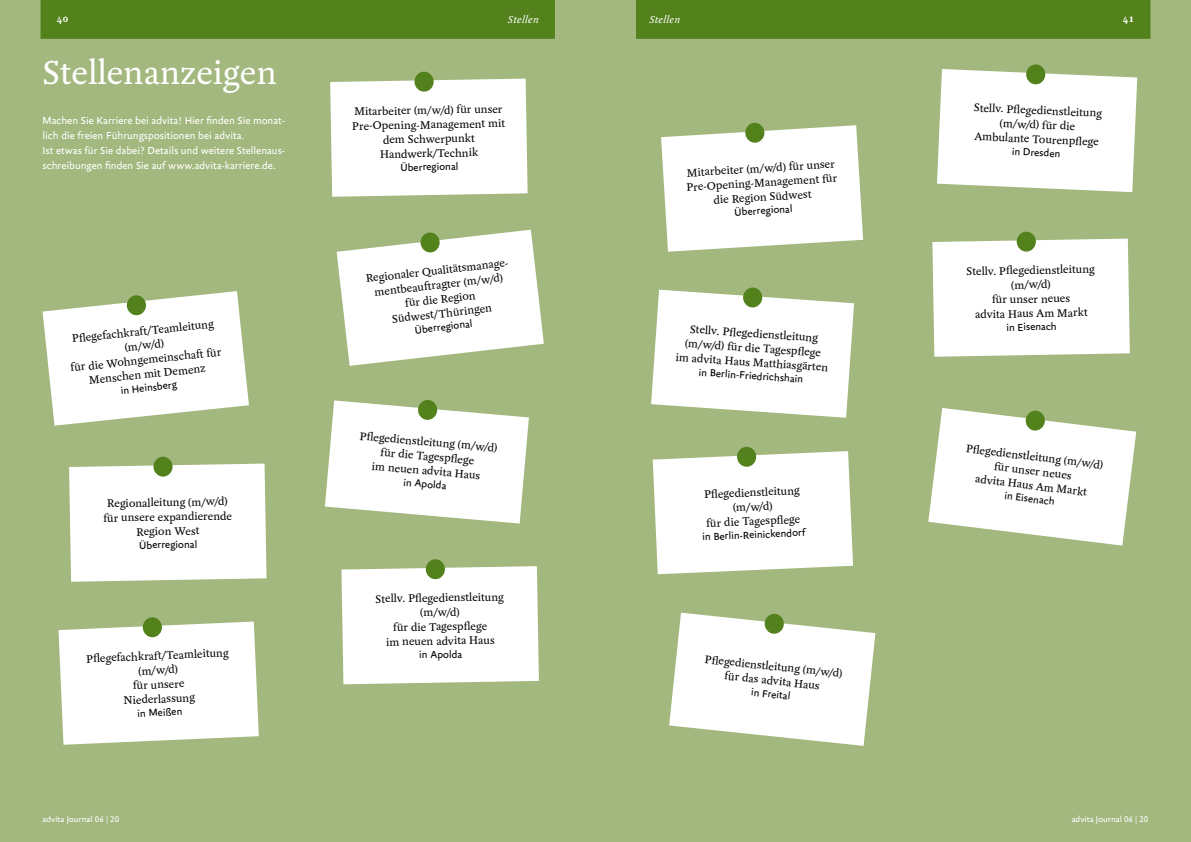
<style>
.page{position:relative;width:1191px;height:842px;background:#a2b87e}
.page>*{position:absolute;margin:0;border:0;box-sizing:border-box;transform-origin:0 0}
.t1{font:36px "Yoga Pro";color:#fff}
.t2{font:12px/14.4px "Yoga Pro";color:#000;text-align:center}
.t3{font:11px/15px "Yoga Sans Pro";color:#fff}
.t4{font:11px "Yoga Sans Pro";color:#000}
.t5{font:italic 11px "Yoga Pro";letter-spacing:.04em;color:#fff}
.t6{font:700 11px "Yoga Pro";color:#fff}
.t7{font:9px "Yoga Sans Pro";color:#fff}
</style>
<div class="page">
<svg style="left:58px;top:621px;width:201px;height:124px;background:#f5f8f2"></svg>
<div style="left:143px;top:617px;width:19px;height:20px;background:#53821d;border-radius:50%"></div>
<div style="left:69px;top:464px;width:197px;height:118px;background:#fff"></div>
<div style="left:153px;top:457px;width:20px;height:20px;background:#53821d;border-radius:50%"></div>
<svg style="left:43px;top:291px;width:206px;height:135px"></svg>
<div style="left:330px;top:79px;width:197px;height:118px;background:#fff"></div>
<div style="left:414px;top:72px;width:20px;height:20px;background:#53821d;border-radius:50%"></div>
<svg style="left:337px;top:230px;width:207px;height:136px"></svg>
<svg style="left:325px;top:400px;width:204px;height:123px"></svg>
<div style="left:341px;top:566px;width:198px;height:118px;background:#fff"></div>
<div style="left:426px;top:559px;width:19px;height:20px;background:#53821d;border-radius:50%"></div>
<svg style="left:661px;top:122px;width:202px;height:130px;background:#eff3ea"></svg>
<svg style="left:651px;top:287px;width:203px;height:131px;background:#eef2e8"></svg>
<div style="left:932px;top:239px;width:197px;height:118px;background:#fff"></div>
<div style="left:1016px;top:232px;width:20px;height:20px;background:#53821d;border-radius:50%"></div>
<svg style="left:653px;top:451px;width:200px;height:123px;background:#f6f8f3"></svg>
<div style="left:737px;top:447px;width:19px;height:20px;background:#53821d;border-radius:50%"></div>
<svg style="left:669px;top:613px;width:206px;height:133px"></svg>
<svg style="left:937px;top:69px;width:200px;height:123px;background:#f7f8f3"></svg>
<div style="left:1026px;top:64px;width:19px;height:21px;background:#53821d;border-radius:50%"></div>
<svg style="left:928px;top:408px;width:208px;height:138px"></svg>
<div style="left:41px;top:0;width:514px;height:39px;background:#53821d"></div>
<div style="left:636px;top:0;width:514px;height:39px;background:#53821d"></div>
<p class="t5" style="left:508px;top:13px;width:32px">Stellen</p>
<p class="t5" style="left:649px;top:13px;width:32px">Stellen</p>
<p class="t6" style="left:57px;top:12px;width:13px">40</p>
<p class="t6" style="left:1123px;top:12px;width:12px">41</p>
<h1 class="t1" style="left:43px;top:51px;width:236px">Stellenanzeigen</h1>
<p class="t3" style="left:43px;top:113px;width:244px">Machen Sie Karriere bei advita! Hier finden Sie monat&shy;lich die freien Führungspositionen bei advita.<br>Ist etwas für Sie dabei? Details und weitere Stellenaus&shy;schreibungen finden Sie auf www.advita-karriere.de.</p>
<p class="t2" style="left:67px;top:332px;width:153px;rotate:-6deg">Pfl egefachkraft/Teamleitung (m/w/d)<br>für die Wohngemeinschaft für<br>Menschen mit Demenz</p>
<p class="t4" style="left:120px;top:384px;width:58px;rotate:-6deg">in Heinsberg</p>
<p class="t2" style="left:103px;top:496px;width:130px;rotate:-1deg">Regionalleitung (m/w/d) für unsere expandierende<br>Region West</p>
<p class="t4" style="left:139px;top:539px;width:60px;rotate:-1deg">Überregional</p>
<p class="t2" style="left:86px;top:651px;width:144px;rotate:-2deg">Pfl egefachkraft/Teamleitung (m/w/d)<br>für unsere<br>Niederlassung</p>
<p class="t4" style="left:137px;top:707px;width:46px;rotate:-2deg">in Meißen</p>
<p class="t2" style="left:352px;top:104px;width:154px;rotate:-1deg">Mitarbeiter (m/w/d) für unser<br>Pre-Opening-Management mit dem Schwerpunkt<br>Handwerk/Technik</p>
<p class="t4" style="left:400px;top:161px;width:60px;rotate:-1deg">Überregional</p>
<p class="t2" style="left:365px;top:271px;width:145px;rotate:-6deg">Regionaler Qualitätsmanage&shy;mentbeauftragter (m/w/d) für die Region<br>Südwest/Thüringen</p>
<p class="t4" style="left:414px;top:323px;width:60px;rotate:-6deg">Überregional</p>
<p class="t2" style="left:360px;top:428px;width:140px;rotate:5deg">Pfl egedienstleitung (m/w/d) für die Tagespfl ege<br>im neuen advita Haus</p>
<p class="t4" style="left:404px;top:476px;width:44px;rotate:5deg">in Apolda</p>
<p class="t2" style="left:375px;top:591px;width:130px;rotate:-1deg">Stellv. Pfl egedienstleitung (m/w/d)<br>für die Tagespfl ege<br>im neuen advita Haus</p>
<p class="t4" style="left:419px;top:648px;width:44px;rotate:-1deg">in Apolda</p>
<p class="t2" style="left:685px;top:166px;width:152px;rotate:-4deg">Mitarbeiter (m/w/d) für unser<br>Pre-Opening-Management für die Region Südwest</p>
<p class="t4" style="left:734px;top:206px;width:60px;rotate:-3deg">Überregional</p>
<p class="t2" style="left:678px;top:321px;width:154px;rotate:4deg">Stellv. Pfl egedienstleitung (m/w/d) für die Tagespfl ege<br>im advita Haus Matthiasgärten</p>
<p class="t4" style="left:699px;top:366px;width:106px;rotate:4deg">in Berlin-Friedrichshain</p>
<p class="t2" style="left:704px;top:487px;width:97px;rotate:-2deg">Pfl egedienstleitung (m/w/d)<br>für die Tagespfl ege</p>
<p class="t4" style="left:702px;top:530px;width:104px;rotate:-2deg">in Berlin-Reinickendorf</p>
<p class="t2" style="left:706px;top:652px;width:140px;rotate:6deg">Pfl egedienstleitung (m/w/d) für das advita Haus</p>
<p class="t4" style="left:751px;top:685px;width:41px;rotate:6deg">in Freital</p>
<p class="t2" style="left:974px;top:101px;width:130px;rotate:2deg">Stellv. Pfl egedienstleitung (m/w/d) für die<br>Ambulante Tourenpfl ege</p>
<p class="t4" style="left:1012px;top:145px;width:50px;rotate:2deg">in Dresden</p>
<p class="t2" style="left:966px;top:264px;width:130px;rotate:-1deg">Stellv. Pfl egedienstleitung (m/w/d)<br>für unser neues<br>advita Haus Am Markt</p>
<p class="t4" style="left:1006px;top:321px;width:52px;rotate:-1deg">in Eisenach</p>
<p class="t2" style="left:967px;top:441px;width:140px;rotate:7deg">Pfl egedienstleitung (m/w/d) für unser neues<br>advita Haus Am Markt</p>
<p class="t4" style="left:1005px;top:489px;width:52px;rotate:7deg">in Eisenach</p>
<p class="t7" style="left:43px;top:814px;width:78px">advita Journal 06 | 20</p>
<p class="t7" style="left:1071px;top:814px;width:78px">advita Journal 06 | 20</p>
</div>
